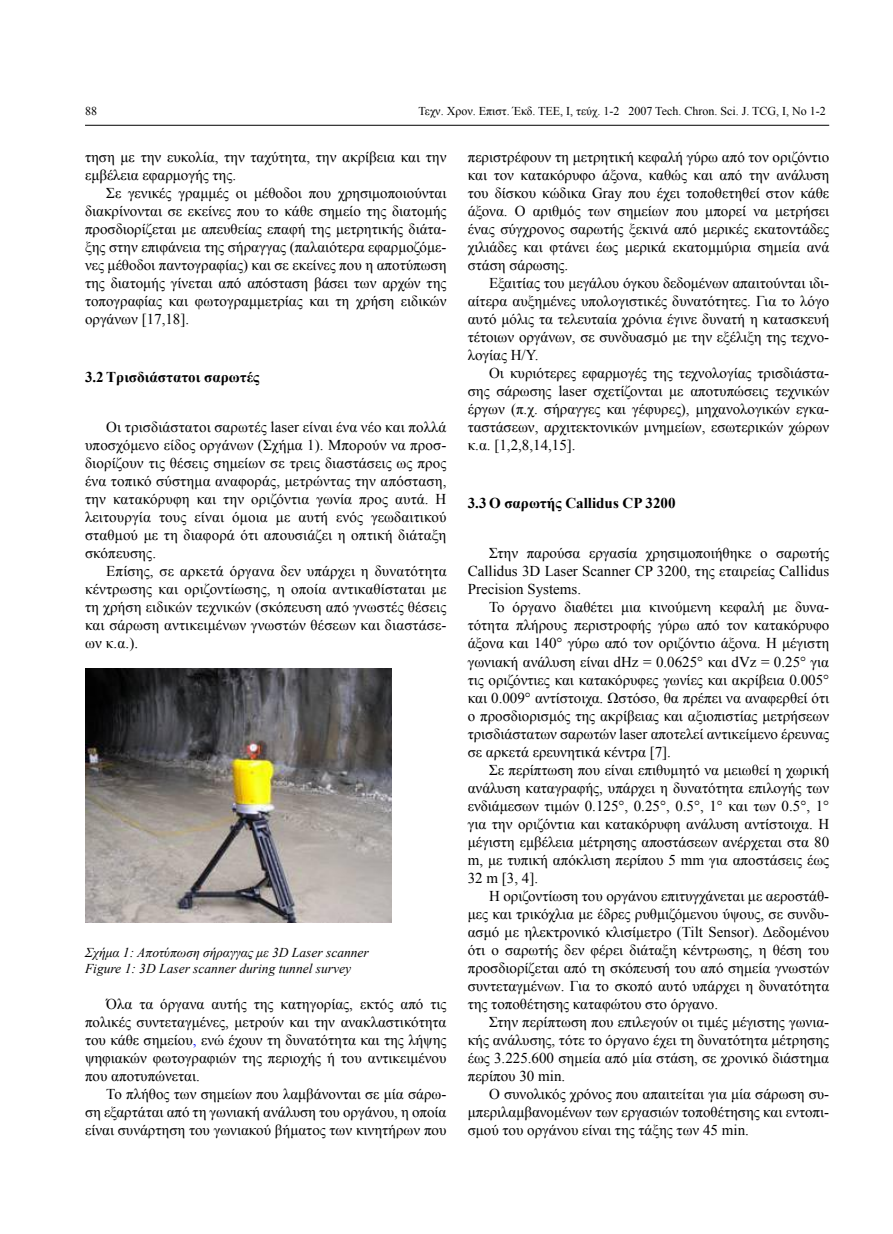
<style>
.page{position:relative;width:893px;height:1234px;background:#fff}
.page>*{position:absolute;margin:0;border:0;box-sizing:border-box;transform-origin:0 0}
.Αρθρο-Κείμενο{font:15px/18px "Times New Roman";color:#000;text-align:justify}
.Αρθρο-Τίτλος_Παραγράφου_1{font:700 15px "Times New Roman";color:#000}
.Αρθρο-Σχήμα{font:italic 13.5px "Times New Roman";color:#000}
.Πρότυπη-Header{font:12px "Times New Roman";color:#000}
.s1{color:#00f}
</style>
<div class="page">
<hr style="left:85px;top:125px;width:744px;height:1px;background:#000">
<img style="left:86px;top:668px;width:305px;height:253px">
<p class="Πρότυπη-Header" style="left:85px;top:103px;width:13px">88</p>
<p class="Πρότυπη-Header" style="left:418px;top:103px;width:409px">Τεχν. Χρον. Επιστ. Έκδ. ΤΕΕ, Ι, τεύχ. 1-2 2007 Tech. Chron. Sci. J. TCG, I, No 1-2</p>
<p class="Αρθρο-Κείμενο" style="left:85px;top:148px;width:363px">τηση με την ευκολία, την ταχύτητα, την ακρίβεια και την εμβέλεια εφαρμογής της.</p>
<p class="Αρθρο-Κείμενο" style="left:85px;top:184px;width:363px;text-indent:21px">Σε γενικές γραμμές οι μέθοδοι που χρησιμοποιούνται διακρίνονται σε εκείνες που το κάθε σημείο της διατομής προσδιορίζεται με απευθείας επαφή της μετρητικής διάτα&shy;ξης στην επιφάνεια της σήραγγας (παλαιότερα εφαρμοζόμε&shy;νες μέθοδοι παντογραφίας) και σε εκείνες που η αποτύπωση της διατομής γίνεται από απόσταση βάσει των αρχών της τοπογραφίας και φωτογραμμετρίας και τη χρήση ειδικών οργάνων [17,18].</p>
<p class="Αρθρο-Κείμενο" style="left:468px;top:148px;width:363px">περιστρέφουν τη μετρητική κεφαλή γύρω από τον οριζόντιο και τον κατακόρυφο άξονα, καθώς και από την ανάλυση του δίσκου κώδικα Gray που έχει τοποθετηθεί στον κάθε άξονα. Ο αριθμός των σημείων που μπορεί να μετρήσει ένας σύγχρονος σαρωτής ξεκινά από μερικές εκατοντάδες χιλιάδες και φτάνει έως μερικά εκατομμύρια σημεία ανά στάση σάρωσης.</p>
<p class="Αρθρο-Κείμενο" style="left:468px;top:274px;width:363px;text-indent:21px">Εξαιτίας του μεγάλου όγκου δεδομένων απαιτούνται ιδι&shy;αίτερα αυξημένες υπολογιστικές δυνατότητες. Για το λόγο αυτό μόλις τα τελευταία χρόνια έγινε δυνατή η κατασκευή τέτοιων οργάνων, σε συνδυασμό με την εξέλιξη της τεχνο&shy;λογίας Η/Υ.</p>
<p class="Αρθρο-Κείμενο" style="left:468px;top:364px;width:363px;text-indent:21px">Οι κυριότερες εφαρμογές της τεχνολογίας τρισδιάστα&shy;σης σάρωσης laser σχετίζονται με αποτυπώσεις τεχνικών έργων (π.χ. σήραγγες και γέφυρες), μηχανολογικών εγκα&shy;ταστάσεων, αρχιτεκτονικών μνημείων, εσωτερικών χώρων κ.α. [1,2,8,14,15].</p>
<p class="Αρθρο-Τίτλος_Παραγράφου_1" style="left:85px;top:366px;width:176px">3.2 Τρισδιάστατοι σαρωτές</p>
<p class="Αρθρο-Κείμενο" style="left:85px;top:418px;width:363px;text-indent:21px">Οι τρισδιάστατοι σαρωτές laser είναι ένα νέο και πολλά υποσχόμενο είδος οργάνων (Σχήμα 1). Μπορούν να προσ&shy;διορίζουν τις θέσεις σημείων σε τρεις διαστάσεις ως προς ένα τοπικό σύστημα αναφοράς, μετρώντας την απόσταση, την κατακόρυφη και την οριζόντια γωνία προς αυτά. Η λειτουργία τους είναι όμοια με αυτή ενός γεωδαιτικού σταθμού με τη διαφορά ότι απουσιάζει η οπτική διάταξη σκόπευσης.</p>
<p class="Αρθρο-Κείμενο" style="left:85px;top:562px;width:363px;text-indent:21px">Επίσης, σε αρκετά όργανα δεν υπάρχει η δυνατότητα κέντρωσης και οριζοντίωσης, η οποία αντικαθίσταται με τη χρήση ειδικών τεχνικών (σκόπευση από γνωστές θέσεις και σάρωση αντικειμένων γνωστών θέσεων και διαστάσε&shy;ων κ.α.).</p>
<p class="Αρθρο-Τίτλος_Παραγράφου_1" style="left:468px;top:492px;width:209px">3.3 Ο σαρωτής Callidus CP 3200</p>
<p class="Αρθρο-Κείμενο" style="left:468px;top:544px;width:363px;text-indent:21px">Στην παρούσα εργασία χρησιμοποιήθηκε ο σαρωτής Callidus 3D Laser Scanner CP 3200, της εταιρείας Callidus Precision Systems.</p>
<p class="Αρθρο-Κείμενο" style="left:468px;top:598px;width:363px;text-indent:21px">Το όργανο διαθέτει μια κινούμενη κεφαλή με δυνα&shy;τότητα πλήρους περιστροφής γύρω από τον κατακόρυφο άξονα και 140° γύρω από τον οριζόντιο άξονα. Η μέγιστη γωνιακή ανάλυση είναι dHz = 0.0625° και dVz = 0.25° για τις οριζόντιες και κατακόρυφες γωνίες και ακρίβεια 0.005° και 0.009° αντίστοιχα. Ωστόσο, θα πρέπει να αναφερθεί ότι ο προσδιορισμός της ακρίβειας και αξιοπιστίας μετρήσεων τρισδιάστατων σαρωτών laser αποτελεί αντικείμενο έρευνας σε αρκετά ερευνητικά κέντρα [7].</p>
<p class="Αρθρο-Κείμενο" style="left:468px;top:760px;width:363px;text-indent:21px">Σε περίπτωση που είναι επιθυμητό να μειωθεί η χωρική ανάλυση καταγραφής, υπάρχει η δυνατότητα επιλογής των ενδιάμεσων τιμών 0.125°, 0.25°, 0.5°, 1° και των 0.5°, 1° για την οριζόντια και κατακόρυφη ανάλυση αντίστοιχα. Η μέγιστη εμβέλεια μέτρησης αποστάσεων ανέρχεται στα 80 m, με τυπική απόκλιση περίπου 5 mm για αποστάσεις έως 32 m [3, 4].</p>
<p class="Αρθρο-Κείμενο" style="left:468px;top:886px;width:363px;text-indent:21px">Η οριζοντίωση του οργάνου επιτυγχάνεται με αεροστάθ&shy;μες και τρικόχλια με έδρες ρυθμιζόμενου ύψους, σε συνδυ&shy;ασμό με ηλεκτρονικό κλισίμετρο (Tilt Sensor). Δεδομένου ότι ο σαρωτής δεν φέρει διάταξη κέντρωσης, η θέση του προσδιορίζεται από τη σκόπευσή του από σημεία γνωστών συντεταγμένων. Για το σκοπό αυτό υπάρχει η δυνατότητα της τοποθέτησης καταφώτου στο όργανο.</p>
<p class="Αρθρο-Κείμενο" style="left:468px;top:1012px;width:363px;text-indent:21px">Στην περίπτωση που επιλεγούν οι τιμές μέγιστης γωνια&shy;κής ανάλυσης, τότε το όργανο έχει τη δυνατότητα μέτρησης έως 3.225.600 σημεία από μία στάση, σε χρονικό διάστημα περίπου 30 min.</p>
<p class="Αρθρο-Κείμενο" style="left:468px;top:1084px;width:363px;text-indent:21px">Ο συνολικός χρόνος που απαιτείται για μία σάρωση συ&shy;μπεριλαμβανομένων των εργασιών τοποθέτησης και εντοπι&shy;σμού του οργάνου είναι της τάξης των 45 min.</p>
<p class="Αρθρο-Σχήμα" style="left:85px;top:942px;width:285px">Σχήμα 1: Αποτύπωση σήραγγας με 3D Laser scanner</p>
<p class="Αρθρο-Σχήμα" style="left:85px;top:958px;width:268px">Figure 1: 3D Laser scanner during tunnel survey</p>
<p class="Αρθρο-Κείμενο" style="left:85px;top:994px;width:363px;text-indent:21px">Όλα τα όργανα αυτής της κατηγορίας, εκτός από τις πολικές συντεταγμένες, μετρούν και την ανακλαστικότητα του κάθε σημείου<span class="s1">,</span> ενώ έχουν τη δυνατότητα και της λήψης ψηφιακών φωτογραφιών της περιοχής ή του αντικειμένου που αποτυπώνεται.</p>
<p class="Αρθρο-Κείμενο" style="left:85px;top:1084px;width:363px;text-indent:21px">Το πλήθος των σημείων που λαμβάνονται σε μία σάρω&shy;ση εξαρτάται από τη γωνιακή ανάλυση του οργάνου, η οποία είναι συνάρτηση του γωνιακού βήματος των κινητήρων που</p>
</div>
